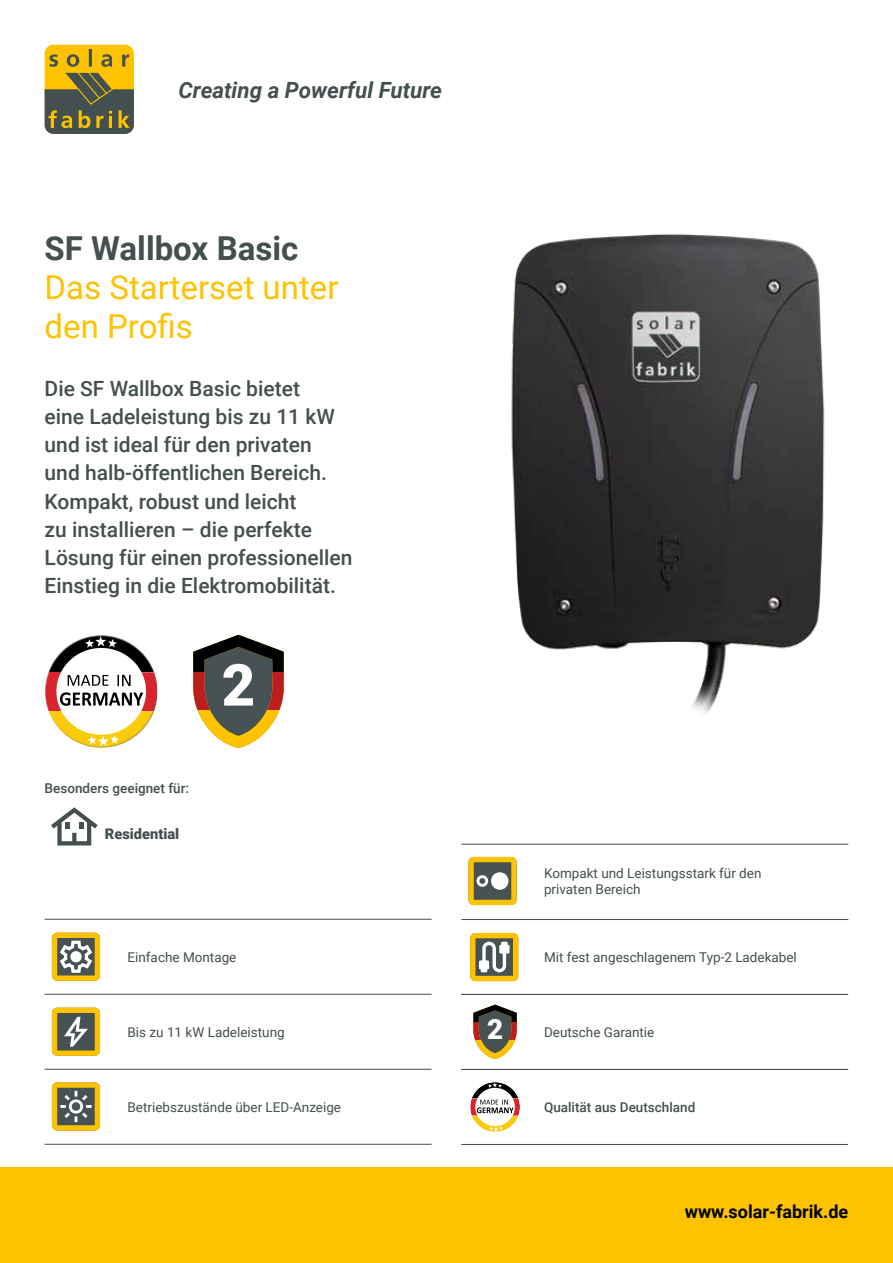
<style>
.page{position:relative;width:893px;height:1263px;background:#fff}
.page>*{position:absolute;margin:0;border:0;box-sizing:border-box;transform-origin:0 0}
.t1{font:900 58.05px "Roboto";color:#fff}
.t2{font:33px/39px "Roboto";color:#fdc300}
.t3{font:700 33px "Roboto";color:#444f50}
.t4{font:900 27.9px "Roboto";color:#fff}
.t5{font:italic 700 22.35px "Roboto";color:#444f50}
.t6{font:500 21px/28px "Roboto";color:#444f50}
.t7{font:700 18px "Roboto";color:#000}
.t8{font:900 14.7px "Roboto";color:#444f50}
.t9{font:13.5px/16.2px "Roboto";color:#444f50}
.t10{font:500 13.5px "Roboto";color:#444f50}
</style>
<div class="page">
<div style="left:0;top:1167px;width:893px;height:96px;background:#fdc300"></div>
<div style="left:45px;top:45px;width:89px;height:89px;background:#fdc300;border-radius:9px"></div>
<svg style="left:45px;top:49px;width:89px;height:85px"></svg>
<svg style="left:193px;top:635px;width:91px;height:37px"></svg>
<svg style="left:193px;top:672px;width:91px;height:38px;background:#694848"></svg>
<svg style="left:197px;top:710px;width:83px;height:38px"></svg>
<svg style="left:45px;top:635px;width:113px;height:113px"></svg>
<svg style="left:51px;top:807px;width:47px;height:38px"></svg>
<svg style="left:470px;top:1082px;width:50px;height:50px"></svg>
<svg style="left:470px;top:933px;width:48px;height:48px"></svg>
<svg style="left:52px;top:1008px;width:48px;height:48px;background:#9f8e46"></svg>
<svg style="left:468px;top:857px;width:49px;height:48px;background:#a7964e"></svg>
<svg style="left:52px;top:933px;width:48px;height:48px"></svg>
<svg style="left:52px;top:1082px;width:48px;height:48px;background:#9e8e46"></svg>
<svg style="left:473px;top:1005px;width:44px;height:18px"></svg>
<svg style="left:473px;top:1023px;width:44px;height:18px"></svg>
<svg style="left:475px;top:1041px;width:40px;height:18px"></svg>
<hr style="left:461px;top:1069px;width:387px;height:1px;background:#444f50">
<hr style="left:461px;top:994px;width:387px;height:1px;background:#444f50">
<hr style="left:45px;top:994px;width:387px;height:1px;background:#444f50">
<hr style="left:45px;top:919px;width:387px;height:1px;background:#444f50">
<hr style="left:45px;top:1144px;width:387px;height:1px;background:#444f50">
<hr style="left:45px;top:1069px;width:387px;height:1px;background:#444f50">
<hr style="left:461px;top:844px;width:387px;height:1px;background:#444f50">
<hr style="left:461px;top:919px;width:387px;height:1px;background:#444f50">
<hr style="left:461px;top:1144px;width:387px;height:1px;background:#444f50">
<img style="left:511px;top:234px;width:314px;height:480px">
<p class="t5" style="left:179px;top:74px;width:265px">Creating a Powerful Future</p>
<h2 class="t3" style="left:45px;top:225px;width:255px">SF Wallbox Basic</h2>
<h2 class="t2" style="left:45px;top:266px;width:295px">Das Starterset unter den Profis</h2>
<p class="t6" style="left:45px;top:374px;width:309px">Die SF Wallbox Basic bietet<br>eine Ladeleistung bis zu 11 kW und ist ideal für den privaten<br>und halb-öffentlichen Bereich.<br>Kompakt, robust und leicht<br>zu installieren – die perfekte<br>Lösung für einen professionellen<br>Einstieg in die Elektromobilität.</p>
<p class="t10" style="left:45px;top:778px;width:146px">Besonders geeignet für:</p>
<p class="t8" style="left:105px;top:823px;width:76px">Residential</p>
<h1 class="t1" style="left:222px;top:644px;width:35px">2</h1>
<p class="t9" style="left:128px;top:948px;width:110px">Einfache Montage</p>
<p class="t9" style="left:128px;top:1023px;width:159px">Bis zu 11 kW Ladeleistung</p>
<p class="t9" style="left:128px;top:1098px;width:215px">Betriebszustände über LED-Anzeige</p>
<h3 class="t4" style="left:487px;top:1009px;width:18px">2</h3>
<p class="t9" style="left:544px;top:864px;width:219px">Kompakt und Leistungsstark für den privaten Bereich</p>
<p class="t9" style="left:544px;top:949px;width:254px">Mit fest angeschlagenem Typ-2 Ladekabel</p>
<p class="t9" style="left:544px;top:1023px;width:112px">Deutsche Garantie</p>
<p class="t10" style="left:544px;top:1098px;width:153px">Qualität aus Deutschland</p>
<p class="t7" style="left:685px;top:1199px;width:165px">www.solar-fabrik.de</p>
</div>
